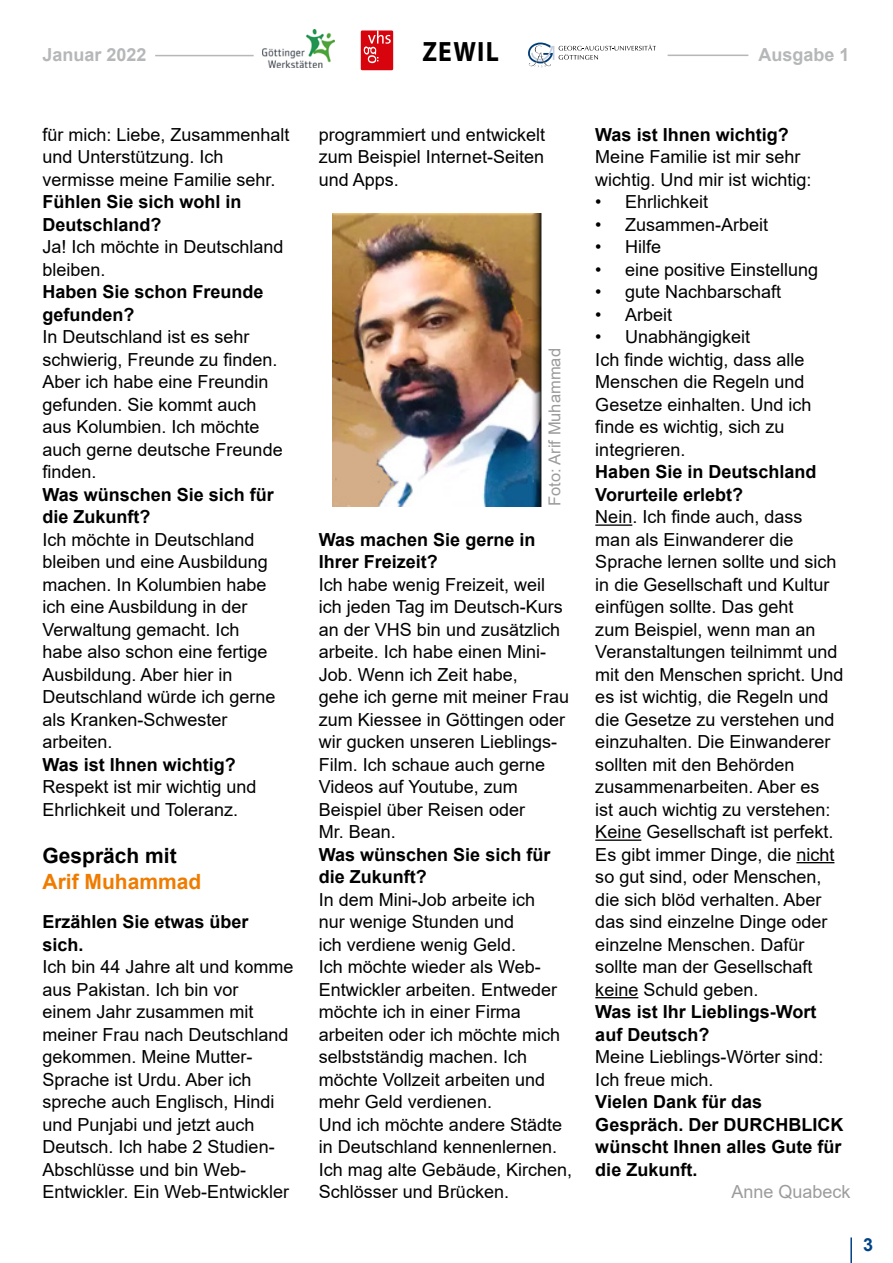
<style>
.page{position:relative;width:893px;height:1263px;background:#fff}
.page>*{position:absolute;margin:0;border:0;box-sizing:border-box;transform-origin:0 0}
.t1{font:700 28.05px "Myriad Pro";letter-spacing:.05em;color:#000;scale:.91 1}
.t2{font:700 21px "Arial";color:#ef7c00}
.t3{font:700 21px "Arial";color:#000}
.t4{font:18px/22.5px "Arial";color:#000}
.t5{font:700 18px/22.5px "Arial";color:#000}
.t6{font:700 18px "Arial";color:#b6b7b8}
.t7{font:18px "Arial";color:#9c9c9d}
.t8{font:700 18px "Arial";color:#004188}
.t9{font:16.5px "Arial";color:#9c9c9d}
</style>
<div class="page">
<hr style="left:850px;top:1237px;width:2px;height:26px;background:#004188">
<hr style="left:155px;top:55px;width:99px;height:1px;background:#b6b7b8">
<hr style="left:668px;top:55px;width:80px;height:1px;background:#b6b7b8">
<svg style="left:528px;top:42px;width:128px;height:25px"></svg>
<img style="left:263px;top:30px;width:71px;height:37px">
<div style="left:361px;top:31px;width:32px;height:39px;background:#d7040d"></div>
<svg style="left:364px;top:31px;width:27px;height:32px"></svg>
<hr style="left:595px;top:524px;width:37px;height:2px;background:#000">
<hr style="left:595px;top:839px;width:46px;height:2px;background:#000">
<hr style="left:796px;top:862px;width:38px;height:1px;background:#000">
<hr style="left:595px;top:997px;width:43px;height:1px;background:#000">
<img style="left:332px;top:214px;width:210px;height:292px">
<p class="t6" style="left:43px;top:42px;width:106px">Januar 2022</p>
<h1 class="t1" style="left:422px;top:33px;width:86px">ZEWIL</h1>
<p class="t6" style="left:758px;top:42px;width:93px">Ausgabe 1</p>
<p class="t4" style="left:43px;top:123px;width:249px">für mich: Liebe, Zusammenhalt und Unterstützung. Ich vermisse meine Familie sehr.</p>
<p class="t5" style="left:43px;top:191px;width:201px">Fühlen Sie sich wohl in<br>Deutschland?</p>
<p class="t4" style="left:43px;top:235px;width:243px">Ja! Ich möchte in Deutschland bleiben.</p>
<p class="t5" style="left:43px;top:281px;width:223px">Haben Sie schon Freunde gefunden?</p>
<p class="t4" style="left:43px;top:325px;width:242px">In Deutschland ist es sehr schwierig, Freunde zu finden.<br>Aber ich habe eine Freundin gefunden. Sie kommt auch aus Kolumbien. Ich möchte auch gerne deutsche Freunde finden.</p>
<p class="t5" style="left:43px;top:483px;width:233px">Was wünschen Sie sich für die Zukunft?</p>
<p class="t4" style="left:43px;top:528px;width:235px">Ich möchte in Deutschland bleiben und eine Ausbildung machen. In Kolumbien habe ich eine Ausbildung in der<br>Verwaltung gemacht. Ich habe also schon eine fertige<br>Ausbildung. Aber hier in<br>Deutschland würde ich gerne als Kranken-Schwester arbeiten.</p>
<p class="t5" style="left:43px;top:753px;width:195px">Was ist Ihnen wichtig?</p>
<p class="t4" style="left:43px;top:775px;width:216px">Respekt ist mir wichtig und<br>Ehrlichkeit und Toleranz.</p>
<p class="t3" style="left:43px;top:841px;width:136px">Gespräch mit</p>
<p class="t2" style="left:43px;top:866px;width:160px">Arif Muhammad</p>
<p class="t5" style="left:43px;top:911px;width:208px">Erzählen Sie etwas über sich.</p>
<p class="t4" style="left:43px;top:955px;width:253px">Ich bin 44 Jahre alt und komme aus Pakistan. Ich bin vor<br>einem Jahr zusammen mit meiner Frau nach Deutschland gekommen. Meine Mutter-<br>Sprache ist Urdu. Aber ich spreche auch Englisch, Hindi und Punjabi und jetzt auch<br>Deutsch. Ich habe 2 Studien-<br>Abschlüsse und bin Web-<br>Entwickler. Ein Web-Entwickler</p>
<p class="t4" style="left:319px;top:123px;width:228px;text-align:justify">programmiert und entwickelt zum Beispiel Internet-Seiten und Apps.</p>
<p class="t9" style="left:543px;top:506px;width:159px;rotate:-90deg">Foto: Arif Muhammad</p>
<p class="t5" style="left:319px;top:528px;width:218px">Was machen Sie gerne in<br>Ihrer Freizeit?</p>
<p class="t4" style="left:319px;top:573px;width:252px">Ich habe wenig Freizeit, weil ich jeden Tag im Deutsch-Kurs an der VHS bin und zusätzlich arbeite. Ich habe einen Mini-<br>Job. Wenn ich Zeit habe,<br>gehe ich gerne mit meiner Frau zum Kiessee in Göttingen oder wir gucken unseren Lieblings-<br>Film. Ich schaue auch gerne<br>Videos auf Youtube, zum<br>Beispiel über Reisen oder<br>Mr. Bean.</p>
<p class="t5" style="left:319px;top:843px;width:233px">Was wünschen Sie sich für die Zukunft?</p>
<p class="t4" style="left:319px;top:888px;width:255px">In dem Mini-Job arbeite ich<br>nur wenige Stunden und<br>ich verdiene wenig Geld.<br>Ich möchte wieder als Web-<br>Entwickler arbeiten. Entweder möchte ich in einer Firma arbeiten oder ich möchte mich selbstständig machen. Ich möchte Vollzeit arbeiten und mehr Geld verdienen.<br>Und ich möchte andere Städte in Deutschland kennenlernen.<br>Ich mag alte Gebäude, Kirchen,<br>Schlösser und Brücken.</p>
<p class="t5" style="left:595px;top:123px;width:195px">Was ist Ihnen wichtig?</p>
<p class="t4" style="left:595px;top:145px;width:218px">Meine Familie ist mir sehr wichtig. Und mir ist wichtig:</p>
<p class="t4" style="left:595px;top:190px;width:114px">• Ehrlichkeit</p>
<p class="t4" style="left:595px;top:213px;width:174px">• Zusammen-Arbeit</p>
<p class="t4" style="left:595px;top:235px;width:67px">• Hilfe</p>
<p class="t4" style="left:595px;top:258px;width:224px">• eine positive Einstellung</p>
<p class="t4" style="left:595px;top:280px;width:187px">• gute Nachbarschaft</p>
<p class="t4" style="left:595px;top:303px;width:78px">• Arbeit</p>
<p class="t4" style="left:595px;top:325px;width:218px">• Unabhängigkeit<br>Ich finde wichtig, dass alle<br>Menschen die Regeln und<br>Gesetze einhalten. Und ich finde es wichtig, sich zu integrieren.</p>
<p class="t5" style="left:595px;top:461px;width:223px">Haben Sie in Deutschland<br>Vorurteile erlebt?</p>
<p class="t4" style="left:595px;top:505px;width:250px">Nein. Ich finde auch, dass<br>man als Einwanderer die<br>Sprache lernen sollte und sich in die Gesellschaft und Kultur einfügen sollte. Das geht<br>zum Beispiel, wenn man an<br>Veranstaltungen teilnimmt und mit den Menschen spricht. Und es ist wichtig, die Regeln und die Gesetze zu verstehen und einzuhalten. Die Einwanderer sollten mit den Behörden zusammenarbeiten. Aber es<br>ist auch wichtig zu verstehen:<br>Keine Gesellschaft ist perfekt.<br>Es gibt immer Dinge, die nicht so gut sind, oder Menschen, die sich blöd verhalten. Aber das sind einzelne Dinge oder einzelne Menschen. Dafür sollte man der Gesellschaft keine Schuld geben.</p>
<p class="t5" style="left:595px;top:1001px;width:223px">Was ist Ihr Lieblings-Wort auf Deutsch?</p>
<p class="t4" style="left:595px;top:1045px;width:230px">Meine Lieblings-Wörter sind:<br>Ich freue mich.</p>
<p class="t5" style="left:595px;top:1091px;width:250px">Vielen Dank für das<br>Gespräch. Der DURCHBLICK wünscht Ihnen alles Gute für die Zukunft.</p>
<p class="t7" style="left:731px;top:1179px;width:121px">Anne Quabeck</p>
<p class="t8" style="left:863px;top:1231px;width:12px">3</p>
</div>
